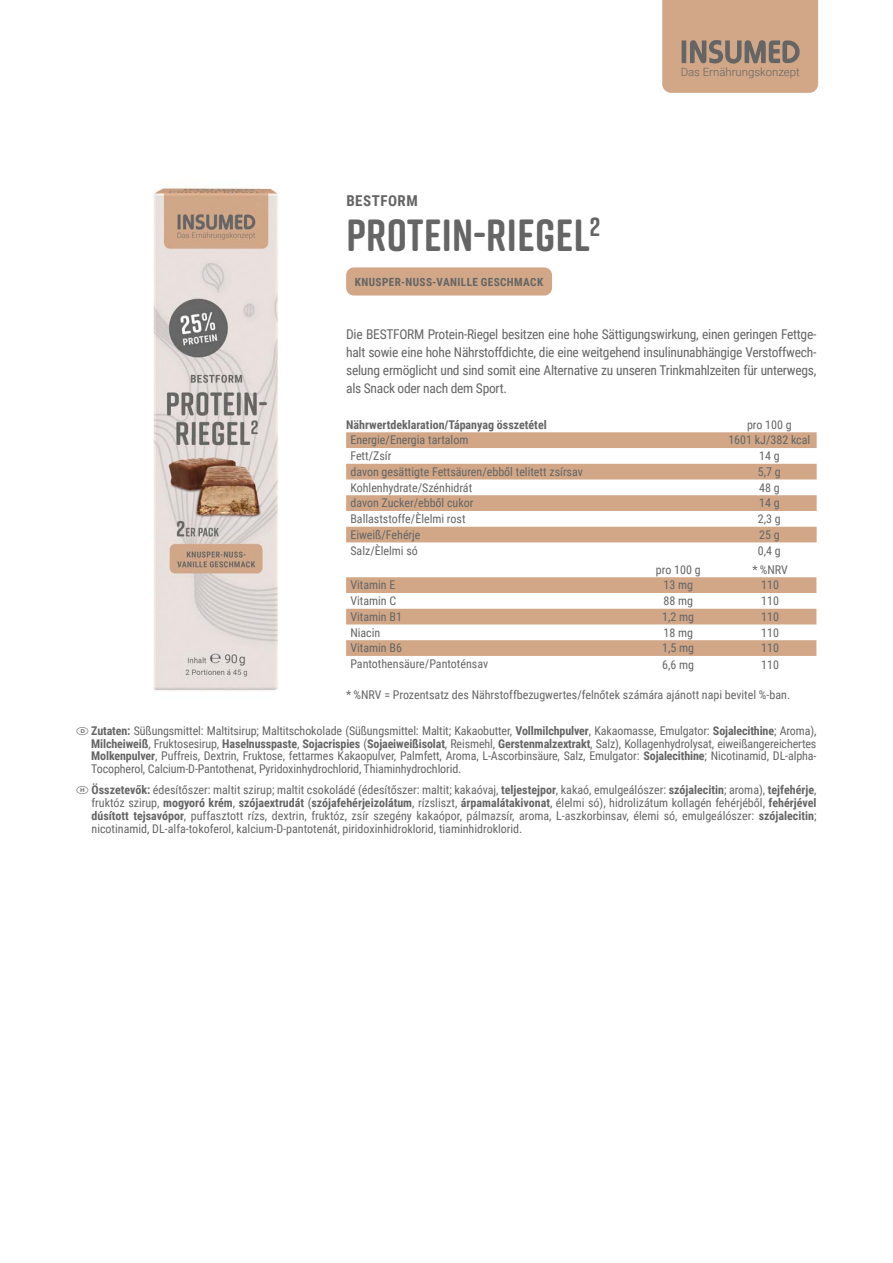
<style>
.page{position:relative;width:893px;height:1263px;background:#fff}
.page>*{position:absolute;margin:0;border:0;box-sizing:border-box;transform-origin:0 0}
.t1{font:700 45px "Rift Soft";letter-spacing:.01em;color:#646564}
.t2{font:700 15px "Roboto Condensed";letter-spacing:.03em;color:#646564}
.t3{font:13.5px/18px "Roboto Condensed";letter-spacing:-.02em;color:#646564;text-align:justify}
.t4{font:12px/12.8px "Roboto Condensed";color:#646564;text-align:justify}
.t5{font:700 12px "Roboto Condensed";color:#646564}
.t6{font:300 11.4px "Roboto";color:#646564}
.t7{font:700 11.25px "Roboto Condensed";letter-spacing:.035em;color:#646564}
.s1{font-weight:700}
</style>
<div class="page">
<svg style="left:662px;top:0;width:156px;height:93px"></svg>
<img style="left:153px;top:188px;width:125px;height:503px">
<div style="left:346px;top:267px;width:206px;height:29px;background:#d1a788;border-radius:8px"></div>
<svg style="left:346px;top:432px;width:471px;height:79px"></svg>
<div style="left:346px;top:527px;width:471px;height:15px;background:#d1a788"></div>
<svg style="left:346px;top:577px;width:470px;height:79px"></svg>
<p class="t2" style="left:346px;top:190px;width:73px">BESTFORM</p>
<h1 class="t1" style="left:346px;top:203px;width:255px">PROTEIN-RIEGEL<sup>2</sup></h1>
<p class="t7" style="left:355px;top:274px;width:190px">KNUSPER-NUSS-VANILLE GESCHMACK</p>
<p class="t6" style="left:681px;top:64px;width:121px">Das Ernährungskonzept</p>
<p class="t3" style="left:346px;top:325px;width:472px">Die BESTFORM Protein-Riegel besitzen eine hohe Sättigungswirkung, einen geringen Fettge&shy;halt sowie eine hohe Nährstoffdichte, die eine weitgehend insulinunabhängige Verstoffwech&shy;selung ermöglicht und sind somit eine Alternative zu unseren Trinkmahlzeiten für unterwegs, als Snack oder nach dem Sport.</p>
<p class="t5" style="left:346px;top:416px;width:202px">Nährwertdeklaration/Tápanyag összetétel</p>
<p class="t4" style="left:747px;top:418px;width:46px">pro 100 g</p>
<p class="t4" style="left:350px;top:433px;width:120px">Energie/Energia tartalom</p>
<p class="t4" style="left:728px;top:433px;width:83px">1601 kJ/382 kcal</p>
<p class="t4" style="left:350px;top:449px;width:42px">Fett/Zsír</p>
<p class="t4" style="left:759px;top:449px;width:22px">14 g</p>
<p class="t4" style="left:350px;top:465px;width:234px">davon gesättigte Fettsäuren/ebből telitett zsírsav</p>
<p class="t4" style="left:758px;top:465px;width:24px">5,7 g</p>
<p class="t4" style="left:350px;top:480px;width:123px">Kohlenhydrate/Szénhidrát</p>
<p class="t4" style="left:759px;top:480px;width:22px">48 g</p>
<p class="t4" style="left:350px;top:496px;width:125px">davon Zucker/ebből cukor</p>
<p class="t4" style="left:759px;top:496px;width:22px">14 g</p>
<p class="t4" style="left:350px;top:512px;width:117px">Ballaststoffe/Èlelmi rost</p>
<p class="t4" style="left:758px;top:512px;width:24px">2,3 g</p>
<p class="t4" style="left:350px;top:528px;width:72px">Eiweiß/Fehérje</p>
<p class="t4" style="left:759px;top:528px;width:22px">25 g</p>
<p class="t4" style="left:350px;top:543px;width:69px">Salz/Èlelmi só</p>
<p class="t4" style="left:758px;top:543px;width:24px">0,4 g</p>
<p class="t4" style="left:656px;top:563px;width:46px">pro 100 g</p>
<p class="t4" style="left:752px;top:563px;width:37px">* %NRV</p>
<p class="t4" style="left:350px;top:578px;width:47px">Vitamin E</p>
<p class="t4" style="left:663px;top:578px;width:31px">13 mg</p>
<p class="t4" style="left:761px;top:578px;width:19px">110</p>
<p class="t4" style="left:350px;top:594px;width:47px">Vitamin C</p>
<p class="t4" style="left:663px;top:594px;width:31px">88 mg</p>
<p class="t4" style="left:761px;top:594px;width:19px">110</p>
<p class="t4" style="left:350px;top:610px;width:53px">Vitamin B1</p>
<p class="t4" style="left:662px;top:610px;width:33px">1,2 mg</p>
<p class="t4" style="left:761px;top:610px;width:19px">110</p>
<p class="t4" style="left:350px;top:625px;width:32px">Niacin</p>
<p class="t4" style="left:663px;top:625px;width:31px">18 mg</p>
<p class="t4" style="left:761px;top:625px;width:19px">110</p>
<p class="t4" style="left:350px;top:641px;width:53px">Vitamin B6</p>
<p class="t4" style="left:662px;top:641px;width:33px">1,5 mg</p>
<p class="t4" style="left:761px;top:641px;width:19px">110</p>
<p class="t4" style="left:350px;top:657px;width:139px">Pantothensäure/Pantoténsav</p>
<p class="t4" style="left:662px;top:658px;width:33px">6,6 mg</p>
<p class="t4" style="left:761px;top:658px;width:19px">110</p>
<p class="t4" style="left:346px;top:688px;width:445px">* %NRV = Prozentsatz des Nährstoffbezugwertes/felnőtek számára ajánott napi bevitel %-ban.</p>
<p class="t4" style="left:91px;top:724px;width:727px"><span class="s1">Zutaten:</span> Süßungsmittel: Maltitsirup; Maltitschokolade (Süßungsmittel: Maltit; Kakaobutter, <span class="s1">Vollmilchpulver</span>, Kakaomasse, Emulgator: <span class="s1">Sojalecithine</span>; Aroma), <span class="s1">Milcheiweiß</span>, Fruktosesirup, <span class="s1">Haselnusspaste</span>, <span class="s1">Sojacrispies</span> (<span class="s1">Sojaeiweißisolat</span>, Reismehl, <span class="s1">Gerstenmalzextrakt</span>, Salz), Kollagenhydrolysat, eiweißangereichertes <span class="s1">Molkenpulver</span>, Puffreis, Dextrin, Fruktose, fettarmes Kakaopulver, Palmfett, Aroma, L-Ascorbinsäure, Salz, Emulgator: <span class="s1">Sojalecithine</span>; Nicotinamid, DL-alpha-Tocopherol, Calcium-D-Pantothenat, Pyridoxinhydrochlorid, Thiaminhydrochlorid.</p>
<p class="t4" style="left:92px;top:783px;width:726px;text-indent:-15px">★ <span class="s1">Összetevők:</span> édesítőszer: maltit szirup; maltit csokoládé (édesítőszer: maltit; kakaóvaj, <span class="s1">teljestejpor</span>, kakaó, emulgeálószer: <span class="s1">szójalecitin</span>; aroma), <span class="s1">tejfehérje</span>, fruktóz szirup, <span class="s1">mogyoró krém</span>, <span class="s1">szójaextrudát</span> (<span class="s1">szójafehérjeizolátum</span>, rízsliszt, <span class="s1">árpamalátakivonat</span>, élelmi só), hidrolizátum kollagén fehérjéből, <span class="s1">fehérjével dúsított tejsavópor</span>, puffasztott rízs, dextrin, fruktóz, zsír szegény kakaópor, pálmazsír, aroma, L-aszkorbinsav, élemi só, emulgeálószer: <span class="s1">szójalecitin</span>; nicotinamid, DL-alfa-tokoferol, kalcium-D-pantotenát, piridoxinhidroklorid, tiaminhidroklorid.</p>
</div>
